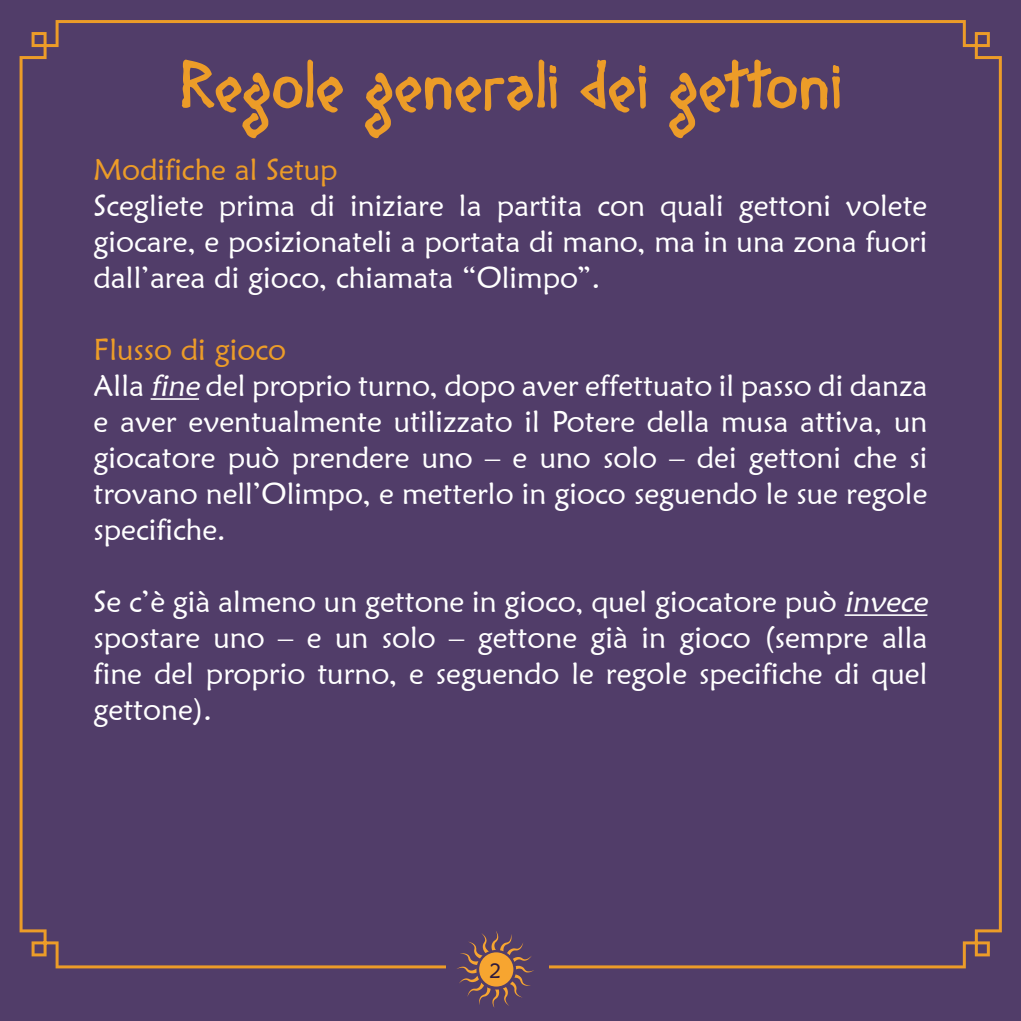
<style>
.page{position:relative;width:1021px;height:1021px;background:#fff}
.page>*{position:absolute;margin:0;border:0;box-sizing:border-box;transform-origin:0 0}
.t1{font:60px "Diogenes";letter-spacing:.03em;color:#ec9c28}
.t2{font:30px/36px "Maiandra GD";color:#fff}
.t3{font:30px "Maiandra GD";color:#ec9c28}
.t4{font:21px "Maiandra GD";color:#2d1a3d}
.s1{color:#ec9c28}
.s2{font-style:italic}
</style>
<div class="page">
<div style="left:0;top:0;width:1020px;height:1020px;background:#513d69"></div>
<div style="left:20px;top:20px;width:981px;height:948px;background:#513d69"></div>
<div style="left:446px;top:929px;width:103px;height:78px;background:#513d69"></div>
<svg style="left:457px;top:931px;width:77px;height:76px"></svg>
<div style="left:479px;top:952px;width:34px;height:34px;background:#f7a530;border-radius:50%"></div>
<hr style="left:151px;top:398px;width:48px;height:2px;background:#fff">
<hr style="left:844px;top:614px;width:83px;height:2px;background:#fff">
<h1 class="t1" style="left:180px;top:52px;width:662px">Regole generali dei gettoni</h1>
<p class="t3" style="left:94px;top:151px;width:246px">Modifiche al Setup</p>
<p class="t2" style="left:94px;top:187px;width:835px;text-align:justify">Scegliete prima di iniziare la partita con quali gettoni volete giocare, e posizionateli a portata di mano, ma in una zona fuori dall’area di gioco, chiamata “Olimpo”.</p>
<p class="t2" style="left:94px;top:331px;width:835px"><span class="s1">Flusso di gioco<br></span>Alla <span class="s2">fine</span> del proprio turno, dopo aver effettuato il passo di danza e aver eventualmente utilizzato il Potere della musa attiva, un giocatore può prendere uno – e uno solo – dei gettoni che si trovano nell’Olimpo, e metterlo in gioco seguendo le sue regole specifiche.</p>
<p class="t2" style="left:94px;top:583px;width:841px">Se c’è già almeno un gettone in gioco, quel giocatore può <span class="s2">invece </span>spostare uno – e un solo – gettone già in gioco (sempre alla fine del proprio turno, e seguendo le regole specifiche di quel gettone).</p>
<p class="t4" style="left:489px;top:957px;width:13px">2</p>
</div>
